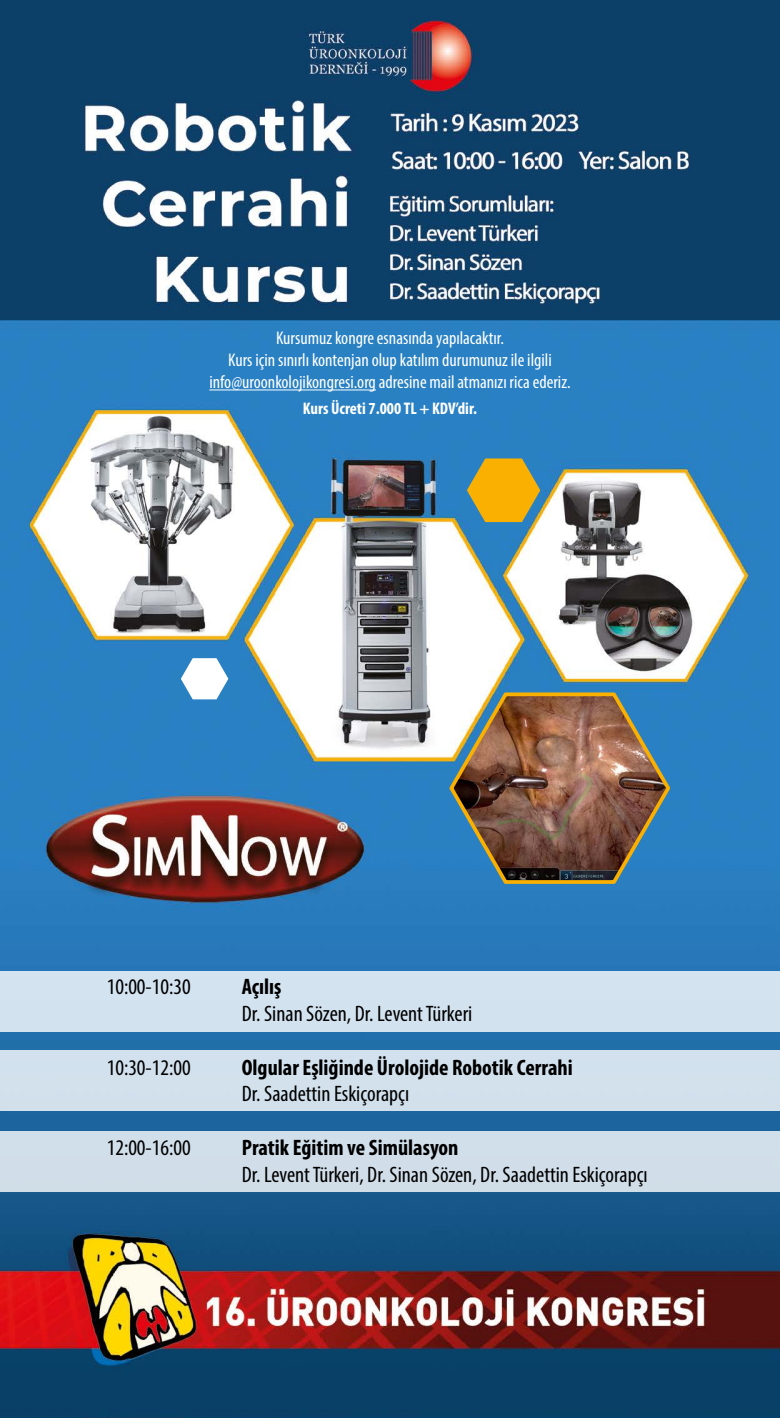
<style>
.page{position:relative;width:780px;height:1418px;background:#fff}
.page>*{position:absolute;margin:0;border:0;box-sizing:border-box;transform-origin:0 0}
.t1{font:condensed 22.38px "Myriad Pro";color:#000}
.t2{font:700 condensed 22.38px "Myriad Pro";color:#000}
.t3{font:condensed 18.38px/22px "Myriad Pro";color:#fff;text-align:center}
.t4{font:700 condensed 16.88px "Myriad Pro";color:#fff}
</style>
<div class="page">
<img style="left:0;top:0;width:779px;height:1417px">
<hr style="left:209px;top:389px;width:167px;height:1px;background:#fff">
<img style="left:447px;top:689px;width:225px;height:196px">
<svg style="left:181px;top:658px;width:47px;height:41px"></svg>
<svg style="left:467px;top:458px;width:73px;height:64px;background:#c6a42f"></svg>
<div style="left:0;top:971px;width:780px;height:61px;background:#d3e2ef"></div>
<div style="left:0;top:1050px;width:780px;height:61px;background:#d2e1ec"></div>
<div style="left:0;top:1130px;width:780px;height:61px;background:#d1dee9"></div>
<p class="t3" style="left:209px;top:327px;width:363px">Kursumuz kongre esnasında yapılacaktır.<br>Kurs için sınırlı kontenjan olup katılım durumunuz ile ilgili info@uroonkolojikongresi.org adresine mail atmanızı rica ederiz.</p>
<p class="t4" style="left:303px;top:397px;width:176px">Kurs Ücreti 7.000 TL + KDV’dir.</p>
<p class="t1" style="left:107px;top:972px;width:86px">10:00-10:30</p>
<p class="t2" style="left:242px;top:972px;width:41px">Açılış</p>
<p class="t1" style="left:242px;top:999px;width:232px">Dr. Sinan Sözen, Dr. Levent Türkeri</p>
<p class="t1" style="left:107px;top:1053px;width:86px">10:30-12:00</p>
<p class="t2" style="left:242px;top:1053px;width:332px">Olgular Eşliğinde Ürolojide Robotik Cerrahi</p>
<p class="t1" style="left:242px;top:1080px;width:169px">Dr. Saadettin Eskiçorapçı</p>
<p class="t1" style="left:107px;top:1134px;width:86px">12:00-16:00</p>
<p class="t2" style="left:242px;top:1133px;width:218px">Pratik Eğitim ve Simülasyon</p>
<p class="t1" style="left:242px;top:1161px;width:407px">Dr. Levent Türkeri, Dr. Sinan Sözen, Dr. Saadettin Eskiçorapçı</p>
</div>
